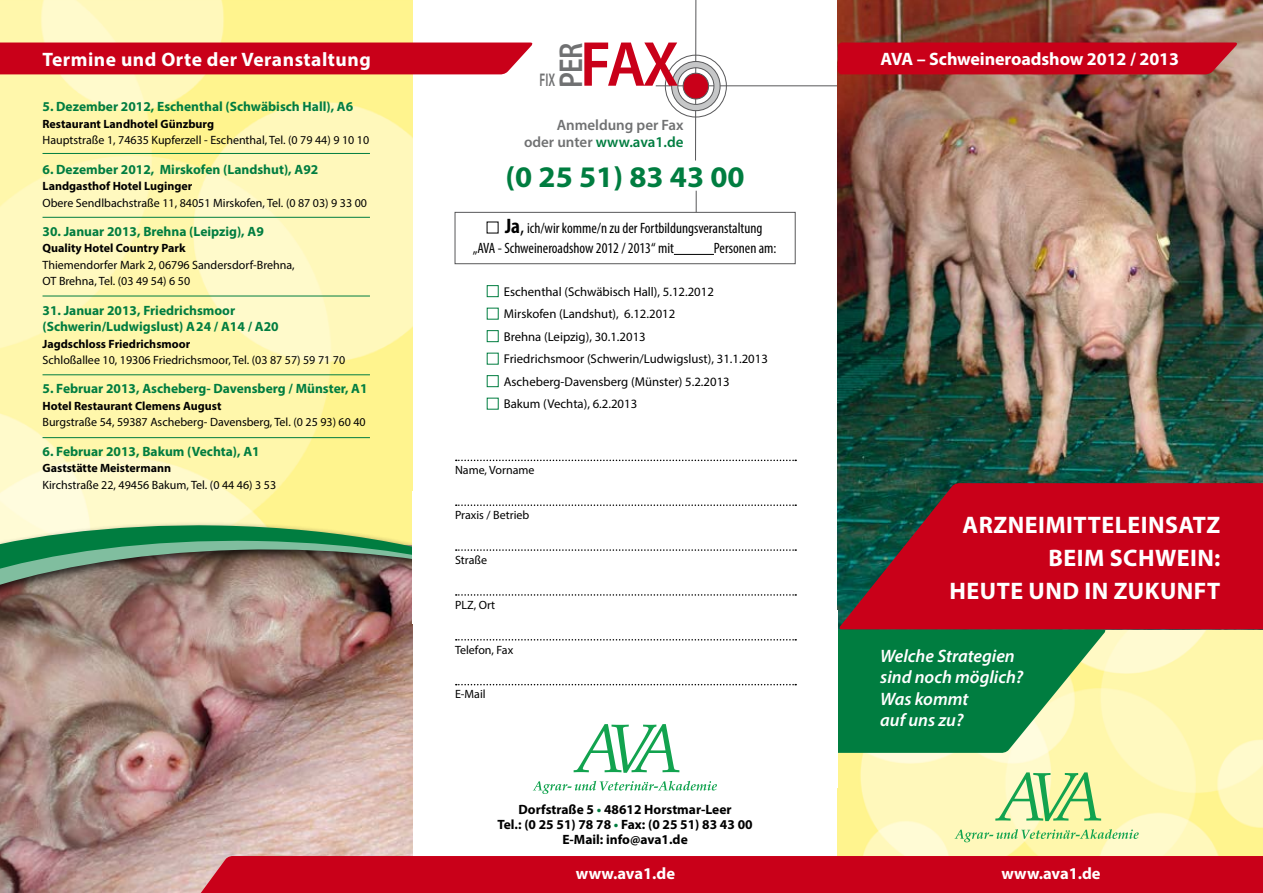
<style>
.page{position:relative;width:1263px;height:893px;background:#fff}
.page>*{position:absolute;margin:0;border:0;box-sizing:border-box;transform-origin:0 0}
.t1{font:600 64.05px "Myriad Pro";color:#c90019;scale:.96 1}
.t2{font:600 33.15px "Myriad Pro";color:#707172;scale:.86 1}
.t3{font:700 30px "Myriad Pro";color:#007d40}
.t4{font:700 24px "Myriad Pro";letter-spacing:.02em;color:#fff}
.t5{font:700 19.5px "Myriad Pro";letter-spacing:.025em;color:#fff}
.t6{font:600 18.45px "Myriad Pro";color:#707172;scale:.63 1}
.t7{font:italic 600 18px/21.6px "Myriad Pro";color:#fff}
.t8{font:700 18px "Myriad Pro";letter-spacing:-.005em;color:#fff}
.t9{font:700 16.5px "Myriad Pro";letter-spacing:-.005em;color:#fff}
.t10{font:condensed 15px/19.5px "Myriad Pro";color:#000}
.t11{font:600 15px/16.5px "Myriad Pro";color:#707172;text-align:right}
.t12{font:700 13.5px/16.5px "Myriad Pro";color:#007d40}
.t13{font:700 13.5px/15px "Myriad Pro";color:#000;text-align:center}
.t14{font:12.75px/22.5px "Myriad Pro";color:#000}
.t15{font:12px/16.5px "Myriad Pro";color:#000}
.t16{font:700 12px "Myriad Pro";color:#000}
.s1{color:#007d40}
.s2{font-weight:700;font-size:21px}
.s3{font-size:21px}
</style>
<div class="page">
<img style="left:0;top:0;width:412px;height:521px">
<img style="left:0;top:786px;width:412px;height:107px">
<hr style="left:656px;top:85px;width:182px;height:1px;background:#58585a">
<img style="left:838px;top:629px;width:425px;height:227px">
<div style="left:191px;top:856px;width:1072px;height:37px;background:#c90019"></div>
<img style="left:838px;top:0;width:425px;height:483px">
<svg style="left:696px;top:191px;width:1px;height:21px"></svg>
<svg style="left:671px;top:0;width:50px;height:161px"></svg>
<svg style="left:574px;top:724px;width:105px;height:49px"></svg>
<svg style="left:533px;top:781px;width:184px;height:13px"></svg>
<svg style="left:995px;top:772px;width:106px;height:49px;background:#bce09a"></svg>
<svg style="left:955px;top:829px;width:184px;height:13px;background:#cee6a1"></svg>
<div style="left:487px;top:285px;width:12px;height:12px;border:1px solid #007d40"></div>
<div style="left:487px;top:330px;width:12px;height:12px;border:1px solid #007d40"></div>
<div style="left:487px;top:375px;width:12px;height:12px;border:1px solid #007d40"></div>
<hr style="left:674px;top:254px;width:40px;height:1px;background:#000">
<div style="left:455px;top:212px;width:340px;height:52px;border:1px solid #58585a"></div>
<div style="left:0;top:43px;width:533px;height:31px;background:#c90019"></div>
<hr style="left:43px;top:153px;width:327px;height:1px;background:#007d40">
<hr style="left:43px;top:217px;width:327px;height:1px;background:#007d40">
<hr style="left:43px;top:296px;width:327px;height:1px;background:#007d40">
<hr style="left:43px;top:374px;width:327px;height:1px;background:#007d40">
<hr style="left:43px;top:437px;width:327px;height:1px;background:#007d40">
<svg style="left:838px;top:629px;width:269px;height:124px;background:#309356"></svg>
<div style="left:838px;top:43px;width:401px;height:31px;background:#c90019"></div>
<svg style="left:838px;top:483px;width:425px;height:146px;background:#ad0b1f"></svg>
<div style="left:683px;top:73px;width:25px;height:26px;background:#c90019;border-radius:50%"></div>
<div style="left:683px;top:73px;width:26px;height:26px;border:1px solid #58585a;border-radius:50%"></div>
<div style="left:0;top:521px;width:534px;height:265px;background:#000;opacity:.75"></div>
<svg style="left:0;top:752px;width:512px;height:23px"></svg>
<img style="left:0;top:522px;width:524px;height:230px">
<div style="left:412px;top:491px;width:125px;height:132px;background:#fff"></div>
<svg style="left:456px;top:460px;width:340px;height:1px"></svg>
<svg style="left:456px;top:504px;width:340px;height:2px"></svg>
<svg style="left:456px;top:549px;width:340px;height:2px"></svg>
<svg style="left:456px;top:594px;width:340px;height:2px"></svg>
<svg style="left:456px;top:639px;width:340px;height:2px"></svg>
<svg style="left:456px;top:684px;width:340px;height:1px"></svg>
<h3 class="t5" style="left:43px;top:46px;width:330px">Termine und Orte der Veranstaltung</h3>
<p class="t12" style="left:43px;top:98px;width:312px">5. Dezember 2012, Eschenthal (Schwäbisch Hall), A6</p>
<p class="t16" style="left:43px;top:116px;width:173px">Restaurant Landhotel Günzburg</p>
<p class="t15" style="left:43px;top:132px;width:328px">Hauptstraße 1, 74635 Kupferzell - Eschenthal, Tel. (0 79 44) 9 10 10</p>
<p class="t12" style="left:43px;top:160px;width:277px">6. Dezember 2012, Mirskofen (Landshut), A92</p>
<p class="t16" style="left:43px;top:178px;width:151px">Landgasthof Hotel Luginger</p>
<p class="t15" style="left:43px;top:194px;width:326px">Obere Sendlbachstraße 11, 84051 Mirskofen, Tel. (0 87 03) 9 33 00</p>
<p class="t12" style="left:43px;top:223px;width:223px">30. Januar 2013, Brehna (Leipzig), A9</p>
<p class="t16" style="left:43px;top:241px;width:145px">Quality Hotel Country Park</p>
<p class="t15" style="left:43px;top:256px;width:254px">Thiemendorfer Mark 2, 06796 Sandersdorf-Brehna,<br>OT Brehna, Tel. (03 49 54) 6 50</p>
<p class="t12" style="left:43px;top:301px;width:238px">31. Januar 2013, Friedrichsmoor (Schwerin/Ludwigslust) A24 / A14 / A20</p>
<p class="t16" style="left:43px;top:336px;width:149px">Jagdschloss Friedrichsmoor</p>
<p class="t15" style="left:43px;top:352px;width:304px">Schloßallee 10, 19306 Friedrichsmoor, Tel. (03 87 57) 59 71 70</p>
<p class="t12" style="left:43px;top:380px;width:327px">5. Februar 2013, Ascheberg- Davensberg / Münster, A1</p>
<p class="t16" style="left:43px;top:398px;width:180px">Hotel Restaurant Clemens August</p>
<p class="t15" style="left:43px;top:414px;width:325px">Burgstraße 54, 59387 Ascheberg- Davensberg, Tel. (0 25 93) 60 40</p>
<p class="t12" style="left:43px;top:442px;width:219px">6. Februar 2013, Bakum (Vechta), A1</p>
<p class="t16" style="left:43px;top:460px;width:130px">Gaststätte Meistermann</p>
<p class="t15" style="left:43px;top:476px;width:235px">Kirchstraße 22, 49456 Bakum, Tel. (0 44 46) 3 53</p>
<h1 class="t1" style="left:580px;top:23px;width:105px">FAX</h1>
<h2 class="t2" style="left:550px;top:88px;width:54px;rotate:-90deg">PER</h2>
<h3 class="t6" style="left:540px;top:68px;width:27px">FIX</h3>
<p class="t11" style="left:524px;top:116px;width:161px">Anmeldung per Fax oder unter <span class="s1">www.ava1.de</span></p>
<h3 class="t3" style="left:505px;top:157px;width:241px">(0 25 51) 83 43 00</h3>
<p class="t10" style="left:473px;top:219px;width:291px;text-indent:32px"><span class="s2">Ja</span><span class="s3">,</span> ich/wir komme/n zu der Fortbildungsveranstaltung „AVA - Schweineroadshow 2012 / 2013“ mit</p>
<p class="t10" style="left:714px;top:238px;width:64px">Personen am:</p>
<p class="t14" style="left:504px;top:280px;width:266px">Eschenthal (Schwäbisch Hall), 5.12.2012<br>Mirskofen (Landshut), 6.12.2012<br>Brehna (Leipzig), 30.1.2013<br>Friedrichsmoor (Schwerin/Ludwigslust), 31.1.2013<br>Ascheberg-Davensberg (Münster) 5.2.2013<br>Bakum (Vechta), 6.2.2013</p>
<p class="t15" style="left:455px;top:462px;width:81px">Name, Vorname</p>
<p class="t15" style="left:455px;top:506px;width:76px">Praxis / Betrieb</p>
<p class="t15" style="left:455px;top:551px;width:34px">Straße</p>
<p class="t15" style="left:455px;top:596px;width:42px">PLZ, Ort</p>
<p class="t15" style="left:455px;top:641px;width:60px">Telefon, Fax</p>
<p class="t15" style="left:455px;top:686px;width:32px">E-Mail</p>
<p class="t13" style="left:497px;top:802px;width:257px">Dorfstraße 5 <span class="s1">•</span> 48612 Horstmar-Leer<br>Tel.: (0 25 51) 78 78 <span class="s1">•</span> Fax: (0 25 51) 83 43 00<br>E-Mail: info@ava1.de</p>
<h3 class="t8" style="left:880px;top:47px;width:300px">AVA – Schweineroadshow 2012 / 2013</h3>
<h3 class="t4" style="left:962px;top:509px;width:126px">Arzneimittele</h3>
<h3 class="t4" style="left:1141px;top:509px;width:81px">insatz</h3>
<h3 class="t4" style="left:1048px;top:542px;width:173px">beim Schwein:</h3>
<h3 class="t4" style="left:949px;top:575px;width:258px">Heute und in Zukunft</h3>
<h3 class="t7" style="left:880px;top:644px;width:145px">Welche Strategien sind noch möglich?<br>Was kommt<br>auf uns zu?</h3>
<h3 class="t9" style="left:576px;top:863px;width:101px">www.ava1.de</h3>
<h3 class="t9" style="left:1001px;top:863px;width:101px">www.ava1.de</h3>
</div>
